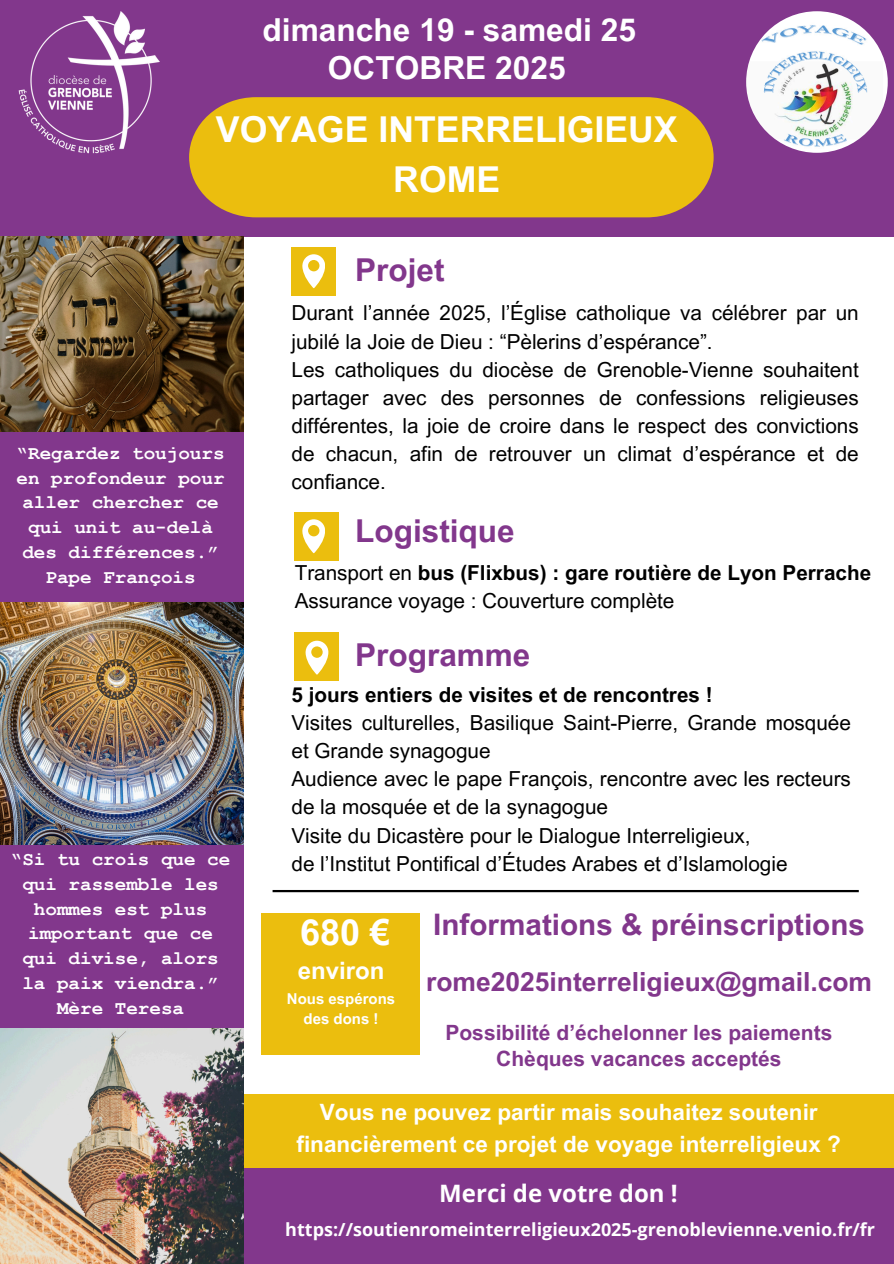
<style>
.page{position:relative;width:894px;height:1264px;background:#fff}
.page>*{position:absolute;margin:0;border:0;box-sizing:border-box;transform-origin:0 0}
.t1{font:700 36px "Arial MT Pro";color:#fff}
.t2{font:700 35.7px/49.8px "Arial MT Pro";color:#fff;text-align:center}
.t3{font:700 31.65px "Arial MT Pro";color:#fff}
.t4{font:700 31.5px "Arial MT Pro";color:#82378c}
.t5{font:700 29.7px "Arial MT Pro";color:#82378c}
.t6{font:700 26.4px "Arial MT Pro";color:#82378c}
.t7{font:700 24px "Open Sans";color:#fff}
.t8{font:700 24px "Arial MT Pro";color:#fff}
.t9{font:700 22.5px/31.5px "Arial MT Pro";color:#fff;text-align:center}
.t10{font:700 21px/25.8px "Arial MT Pro";color:#82378c;text-align:center}
.t11{font:20.7px/28.2px "Arial MT Pro";color:#000}
.t12{font:700 20.7px "Arial MT Pro";color:#000}
.t13{font:700 19.2px/24.8px "Courier New";color:#fff;text-align:center}
.t14{font:700 18px "Open Sans";color:#fff}
.t15{font:700 15px/20.2px "Arial MT Pro";color:#fff;text-align:center}
.s1{font-weight:400}
</style>
<div class="page">
<div style="left:0;top:0;width:893px;height:236px;background:#82378c"></div>
<img style="left:0;top:236px;width:244px;height:196px">
<img style="left:0;top:601px;width:244px;height:243px">
<img style="left:0;top:1027px;width:244px;height:236px">
<div style="left:291px;top:247px;width:45px;height:48px;background:#ebbe0e"></div>
<svg style="left:302px;top:254px;width:23px;height:34px"></svg>
<hr style="left:272px;top:890px;width:586px;height:2px;background:#000">
<div style="left:261px;top:913px;width:159px;height:141px;background:#ebbe0e"></div>
<img style="left:746px;top:11px;width:141px;height:142px;border-radius:50%">
<div style="left:0;top:432px;width:244px;height:169px;background:#82378c"></div>
<div style="left:0;top:844px;width:244px;height:183px;background:#82378c"></div>
<div style="left:294px;top:512px;width:45px;height:48px;background:#ebbe0e"></div>
<svg style="left:302px;top:519px;width:23px;height:34px"></svg>
<div style="left:294px;top:631px;width:45px;height:49px;background:#ebbe0e"></div>
<svg style="left:305px;top:640px;width:23px;height:34px"></svg>
<div style="left:244px;top:1166px;width:649px;height:97px;background:#82378c"></div>
<div style="left:244px;top:1094px;width:649px;height:73px;background:#ebbe0e"></div>
<img style="left:18px;top:12px;width:142px;height:142px">
<div style="left:189px;top:97px;width:524px;height:120px;background:#ebbe0e"></div>
<p class="t3" style="left:262px;top:18px;width:375px">dimanche 19 - samedi 25</p>
<p class="t3" style="left:328px;top:56px;width:239px">OCTOBRE 2025</p>
<h5 class="t2" style="left:216px;top:109px;width:463px">VOYAGE INTERRELIGIEUX<br>ROME</h5>
<p class="t13" style="left:17px;top:441px;width:209px">“Regardez toujours en profondeur pour aller chercher ce qui unit au-delà des différences.”</p>
<p class="t13" style="left:45px;top:565px;width:152px">Pape François</p>
<p class="t13" style="left:11px;top:847px;width:221px">“Si tu crois que ce qui rassemble les hommes est plus important que ce qui divise, alors la paix viendra.”</p>
<h2 class="t13" style="left:57px;top:996px;width:129px">Mère Teresa</h2>
<h4 class="t4" style="left:355px;top:258px;width:91px">Projet</h4>
<p class="t11" style="left:291px;top:302px;width:568px">Durant l’année 2025, l’Église catholique va célébrer par un jubilé la Joie de Dieu : “Pèlerins d’espérance”.</p>
<p class="t11" style="left:291px;top:358px;width:568px;text-align:justify">Les catholiques du diocèse de Grenoble-Vienne souhaitent partager avec des personnes de confessions religieuses différentes, la joie de croire dans le respect des convictions de chacun, afin de retrouver un climat d’espérance et de confiance.</p>
<p class="t4" style="left:355px;top:519px;width:161px">Logistique</p>
<h4 class="t12" style="left:294px;top:565px;width:578px"><span class="s1">Transport en</span> bus (Flixbus) : gare routière de Lyon Perrache</h4>
<p class="t11" style="left:294px;top:589px;width:381px">Assurance voyage : Couverture complète</p>
<h4 class="t4" style="left:355px;top:643px;width:177px">Programme</h4>
<p class="t12" style="left:291px;top:686px;width:422px">5 jours entiers de visites et de rencontres !</p>
<p class="t11" style="left:291px;top:711px;width:561px">Visites culturelles, Basilique Saint-Pierre, Grande mosquée et Grande synagogue</p>
<p class="t11" style="left:291px;top:767px;width:561px">Audience avec le pape François, rencontre avec les recteurs de la mosquée et de la synagogue</p>
<p class="t11" style="left:291px;top:823px;width:460px">Visite du Dicastère pour le Dialogue Interreligieux,</p>
<p class="t11" style="left:291px;top:851px;width:497px">de l’Institut Pontifical d’Études Arabes et d’Islamologie</p>
<p class="t5" style="left:433px;top:913px;width:433px">Informations &amp; préinscriptions</p>
<p class="t6" style="left:426px;top:971px;width:447px">rome2025interreligieux@gmail.com</p>
<p class="t1" style="left:300px;top:918px;width:92px">680 €</p>
<h1 class="t8" style="left:297px;top:961px;width:88px">environ</h1>
<p class="t15" style="left:287px;top:990px;width:110px">Nous espérons des dons !</p>
<p class="t10" style="left:445px;top:1022px;width:388px">Possibilité d’échelonner les paiements<br>Chèques vacances acceptés</p>
<p class="t9" style="left:296px;top:1099px;width:545px">Vous ne pouvez partir mais souhaitez soutenir financièrement ce projet de voyage interreligieux ?</p>
<p class="t7" style="left:439px;top:1176px;width:240px">Merci de votre don !</p>
<h4 class="t14" style="left:285px;top:1216px;width:591px">https://soutienromeinterreligieux2025-grenoblevienne.venio.fr/fr</h4>
</div>
